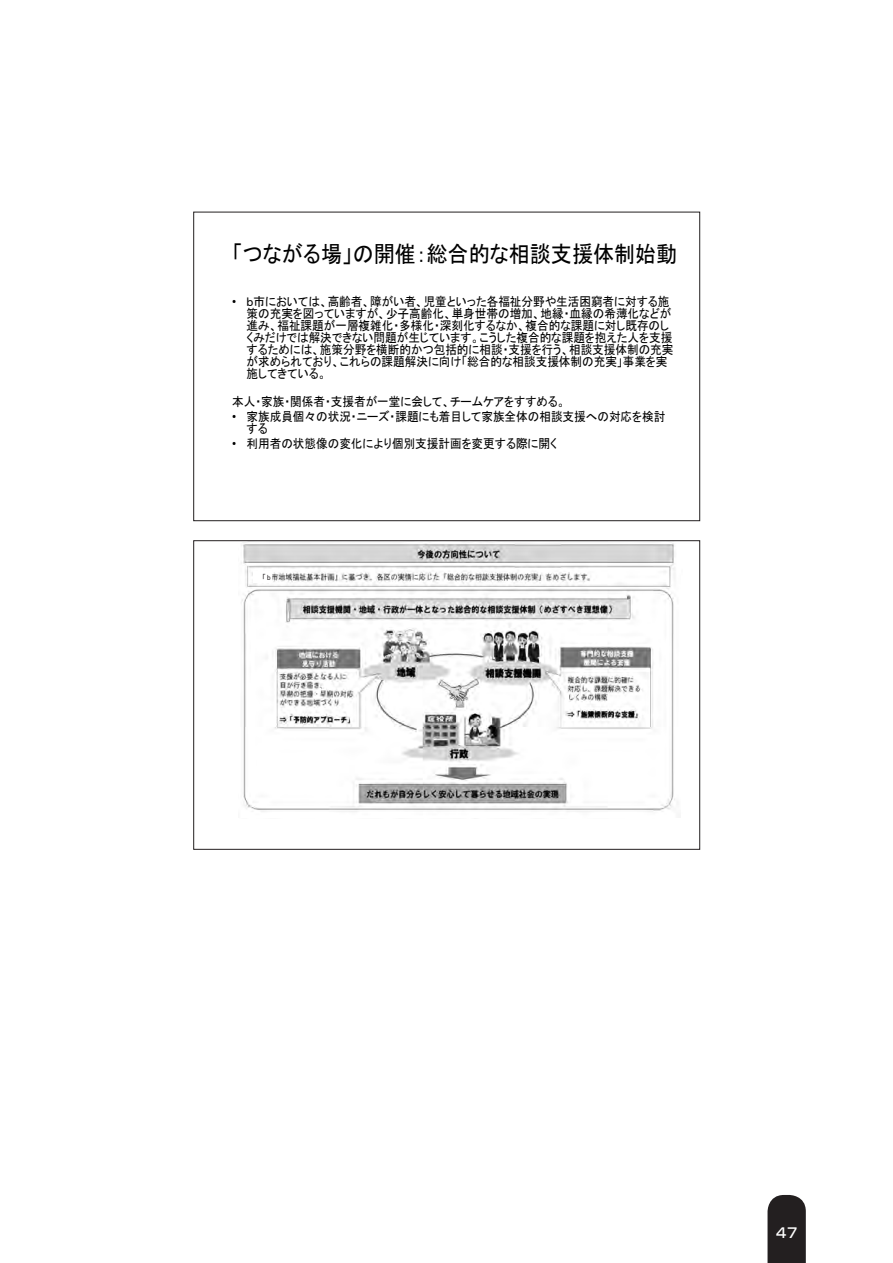
<style>
.page{position:relative;width:893px;height:1263px;background:#fff}
.page>*{position:absolute;margin:0;border:0;box-sizing:border-box;transform-origin:0 0}
.t1{font:22.8px "MS P Gothic";color:#000;scale:.92 1}
.t2{font:500 13.5px "Shin Go Pr 6";color:#fff}
.t3{font:12.6px/11.9px "MS P Gothic";color:#000;scale:.92 1}
.t4{font:7.5px "MS Gothic";color:#231f20}
.s1{font-family:"Arial"}
.s2{font-family:"MS P Gothic";font-size:9.15px;color:#000}
</style>
<div class="page">
<svg style="left:767px;top:1195px;width:39px;height:68px;background:#302c2d"></svg>
<div style="left:193px;top:212px;width:507px;height:309px;border:1px solid #231f20"></div>
<div style="left:193px;top:540px;width:507px;height:309px;border:1px solid #231f20"></div>
<img style="left:241px;top:543px;width:434px;height:269px">
<div style="left:253px;top:571px;width:19px;height:12px;background:#fff"></div>
<h1 class="t1" style="left:232px;top:243px;width:485px">「つながる場」の開催：総合的な相談支援体制始動</h1>
<p class="t3" style="left:247px;top:295px;width:466px;text-indent:-14px"><span class="s1">•</span> ｂ市においては、高齢者、障がい者、児童といった各福祉分野や生活困窮者に対する施策の充実を図っていますが、少子高齢化、単身世帯の増加、地縁・血縁の希薄化などが進み、福祉課題が一層複雑化・多様化・深刻化するなか、複合的な課題に対し既存のしくみだけでは解決できない問題が生じています。こうした複合的な課題を抱えた人を支援するためには、施策分野を横断的かつ包括的に相談・支援を行う、相談支援体制の充実が求められており、これらの課題解決に向け「総合的な相談支援体制の充実」事業を実施してきている。</p>
<p class="t3" style="left:232px;top:395px;width:364px">本人・家族・関係者・支援者が一堂に会して、チームケアをすすめる。</p>
<p class="t3" style="left:247px;top:410px;width:457px;text-indent:-14px"><span class="s1">•</span> 家族成員個々の状況・ニーズ・課題にも着目して家族全体の相談支援への対応を検討する</p>
<p class="t3" style="left:232px;top:437px;width:354px"><span class="s1">•</span> 利用者の状態像の変化により個別支援計画を変更する際に開く</p>
<p class="t4" style="left:258px;top:574px;width:15px">「<span class="s2">ｂ</span>ｂ</p>
<p class="t2" style="left:776px;top:1222px;width:23px">47</p>
</div>
